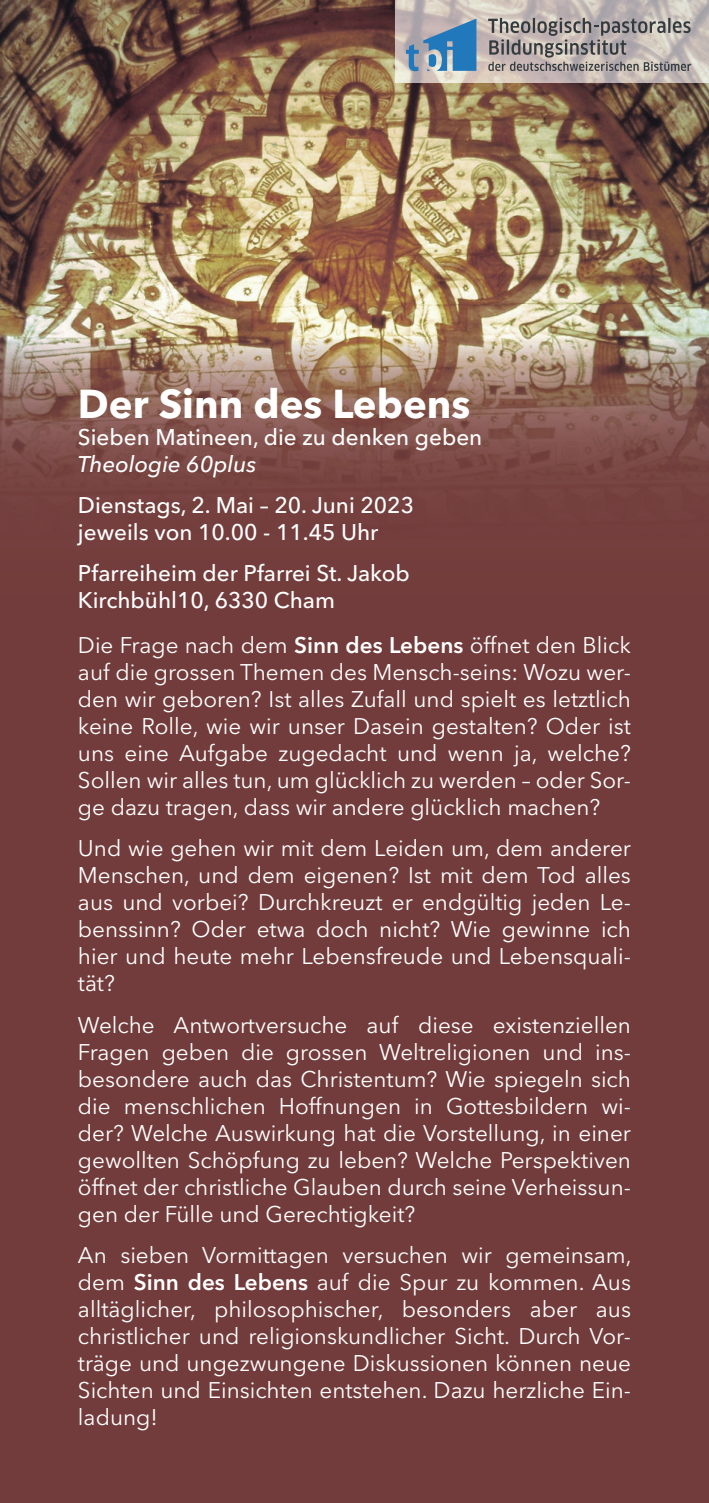
<style>
.page{position:relative;width:709px;height:1503px;background:#fff}
.page>*{position:absolute;margin:0;border:0;box-sizing:border-box;transform-origin:0 0}
.t1{font:700 40px "Avenir Next LT Pro";color:#fff}
.t2{font:22.5px/27px "Avenir Next LT Pro";color:#fff;text-align:justify}
.t3{font:500 22.5px/27px "Avenir Next LT Pro";color:#fff}
.t4{font:italic 500 22.5px "Avenir Next LT Pro";color:#fff}
.s1{font-weight:600}
</style>
<div class="page">
<img style="left:0;top:0;width:709px;height:537px">
<img style="left:396px;top:0;width:313px;height:82px">
<svg style="left:488px;top:18px;width:203px;height:53px;background:#a39c9a"></svg>
<svg style="left:406px;top:19px;width:70px;height:52px;background:#6d95b7"></svg>
<div style="left:0;top:537px;width:709px;height:965px;background:#733c3c"></div>
<h1 class="t1" style="left:78px;top:379px;width:394px">Der Sinn des Lebens</h1>
<p class="t3" style="left:78px;top:423px;width:406px">Sieben Matineen, die zu denken geben</p>
<p class="t4" style="left:78px;top:450px;width:180px">Theologie 60plus</p>
<p class="t3" style="left:78px;top:491px;width:337px">Dienstags, 2. Mai – 20. Juni 2023 jeweils von 10.00 - 11.45 Uhr</p>
<p class="t3" style="left:78px;top:559px;width:333px">Pfarreiheim der Pfarrei St. Jakob<br>Kirchbühl10, 6330 Cham</p>
<p class="t2" style="left:78px;top:632px;width:554px">Die Frage nach dem <span class="s1">Sinn des Lebens</span> öffnet den Blick auf die grossen Themen des Mensch-seins: Wozu wer&shy;den wir geboren? Ist alles Zufall und spielt es letztlich keine Rolle, wie wir unser Dasein gestalten? Oder ist uns eine Aufgabe zugedacht und wenn ja, welche?<br>Sollen wir alles tun, um glücklich zu werden – oder Sor&shy;ge dazu tragen, dass wir andere glücklich machen?</p>
<p class="t2" style="left:78px;top:835px;width:554px">Und wie gehen wir mit dem Leiden um, dem anderer Menschen, und dem eigenen? Ist mit dem Tod alles aus und vorbei? Durchkreuzt er endgültig jeden Le&shy;benssinn? Oder etwa doch nicht? Wie gewinne ich hier und heute mehr Lebensfreude und Lebensquali&shy;tät?</p>
<p class="t2" style="left:78px;top:1011px;width:554px">Welche Antwortversuche auf diese existenziellen Fragen geben die grossen Weltreligionen und ins&shy;besondere auch das Christentum? Wie spiegeln sich die menschlichen Hoffnungen in Gottesbildern wi&shy;der? Welche Auswirkung hat die Vorstellung, in einer gewollten Schöpfung zu leben? Welche Perspektiven öffnet der christliche Glauben durch seine Verheissun&shy;gen der Fülle und Gerechtigkeit?</p>
<p class="t2" style="left:78px;top:1241px;width:555px">An sieben Vormittagen versuchen wir gemeinsam, dem <span class="s1">Sinn des Lebens</span> auf die Spur zu kommen. Aus alltäglicher, philosophischer, besonders aber aus christlicher und religionskundlicher Sicht. Durch Vor&shy;träge und ungezwungene Diskussionen können neue Sichten und Einsichten entstehen. Dazu herzliche Ein&shy;ladung!</p>
</div>
